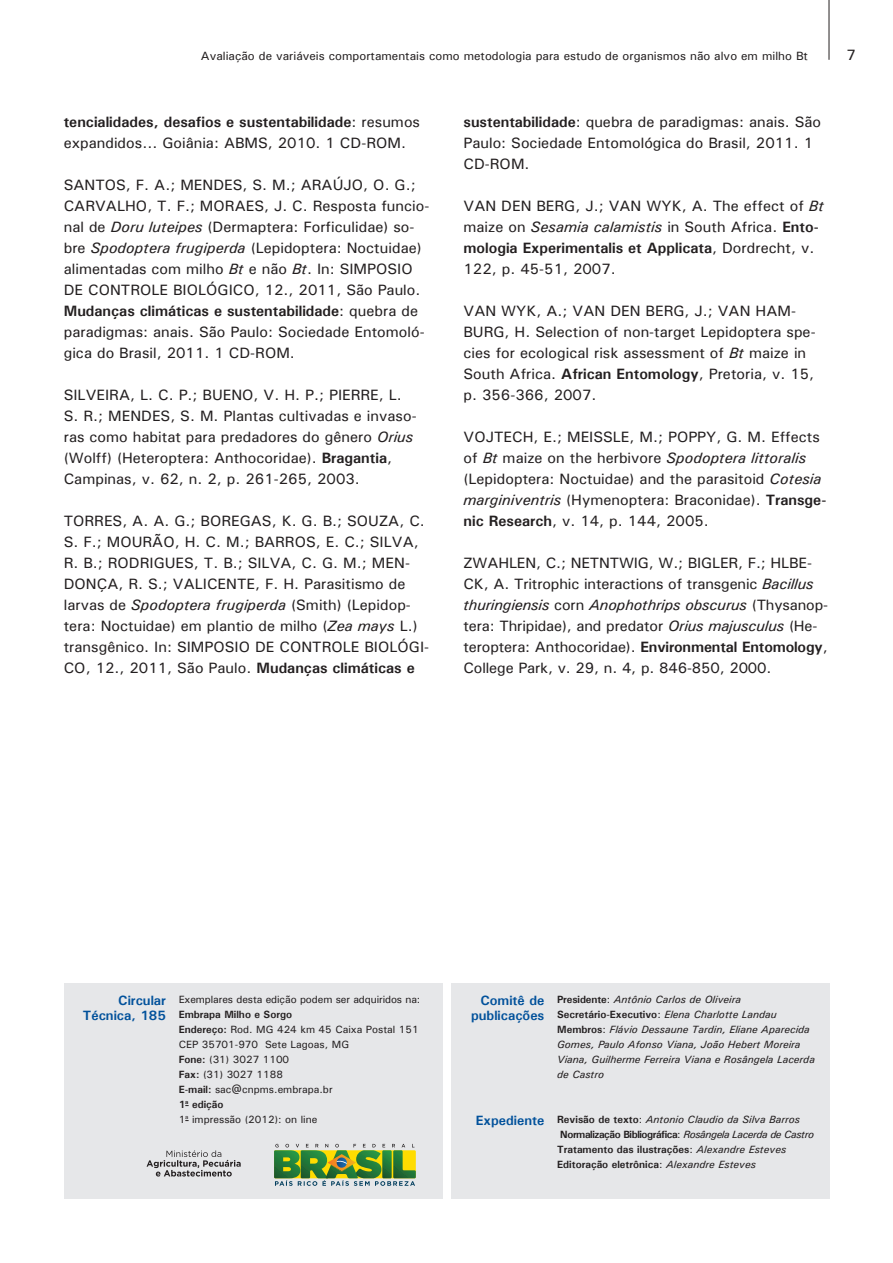
<style>
.page{position:relative;width:893px;height:1263px;background:#fff}
.page>*{position:absolute;margin:0;border:0;box-sizing:border-box;transform-origin:0 0}
.Corpo_de_texto_1{font:15px/21px "Univers";color:#231f20}
.t1{font:700 13.5px/15px "Univers";color:#01519b;text-align:right}
.t2{font:12px "Univers";color:#231f20}
.t3{font:10.5px/15px "Univers";color:#231f20}
.t4{font:italic 10.5px/15px "Univers";color:#231f20}
.t5{font:700 10.5px/15px "Univers";color:#231f20}
.s1{font-weight:700}
.s2{font-style:italic}
.s3{font-weight:700;font-style:normal}
.s4{font-style:normal}
.s5{font-weight:400}
.s6{font-weight:400;font-style:italic}
</style>
<div class="page">
<hr style="left:829px;top:0;width:1px;height:60px;background:#231f20">
<div style="left:451px;top:983px;width:378px;height:215px;background:#e6e7e9"></div>
<div style="left:64px;top:983px;width:378px;height:215px;background:#e6e7e9"></div>
<svg style="left:147px;top:1150px;width:94px;height:26px"></svg>
<svg style="left:274px;top:1144px;width:142px;height:42px"></svg>
<p class="t2" style="left:201px;top:48px;width:609px">Avaliação de variáveis comportamentais como metodologia para estudo de organismos não alvo em milho Bt</p>
<p class="Corpo_de_texto_1" style="left:846px;top:44px;width:11px">7</p>
<p class="Corpo_de_texto_1" style="left:64px;top:111px;width:358px"><span class="s1">tencialidades, desafios e sustentabilidade</span>: resumos expandidos... Goiânia: ABMS, 2010. 1 CD-ROM.</p>
<p class="Corpo_de_texto_1" style="left:64px;top:174px;width:367px">SANTOS, F. A.; MENDES, S. M.; ARAÚJO, O. G.; CARVALHO, T. F.; MORAES, J. C. Resposta funcio&shy;nal de <span class="s2">Doru luteipes</span> (Dermaptera: Forficulidae) so&shy;bre <span class="s2">Spodoptera frugiperda</span> (Lepidoptera: Noctuidae) alimentadas com milho <span class="s2">Bt</span> e não <span class="s2">Bt</span>. In: SIMPOSIO DE CONTROLE BIOLÓGICO, 12., 2011, São Paulo.<br><span class="s1">Mudanças climáticas e sustentabilidade</span>: quebra de paradigmas: anais. São Paulo: Sociedade Entomoló&shy;gica do Brasil, 2011. 1 CD-ROM.</p>
<p class="Corpo_de_texto_1" style="left:64px;top:384px;width:354px">SILVEIRA, L. C. P.; BUENO, V. H. P.; PIERRE, L.<br>S. R.; MENDES, S. M. Plantas cultivadas e invaso&shy;ras como habitat para predadores do gênero <span class="s2">Orius </span>(Wolff) (Heteroptera: Anthocoridae). <span class="s1">Bragantia</span>, Campinas, v. 62, n. 2, p. 261-265, 2003.</p>
<p class="Corpo_de_texto_1" style="left:64px;top:510px;width:367px">TORRES, A. A. G.; BOREGAS, K. G. B.; SOUZA, C.<br>S. F.; MOURÃO, H. C. M.; BARROS, E. C.; SILVA, R. B.; RODRIGUES, T. B.; SILVA, C. G. M.; MEN-DONÇA, R. S.; VALICENTE, F. H. Parasitismo de larvas de <span class="s2">Spodoptera frugiperda</span> (Smith) (Lepidop&shy;tera: Noctuidae) em plantio de milho (<span class="s2">Zea mays</span> L.) transgênico. In: SIMPOSIO DE CONTROLE BIOLÓGI-CO, 12., 2011, São Paulo. <span class="s1">Mudanças climáticas e</span></p>
<p class="Corpo_de_texto_1" style="left:463px;top:111px;width:359px"><span class="s1">sustentabilidade</span>: quebra de paradigmas: anais. São<br>Paulo: Sociedade Entomológica do Brasil, 2011. 1<br>CD-ROM.</p>
<p class="Corpo_de_texto_1" style="left:463px;top:195px;width:362px">VAN DEN BERG, J.; VAN WYK, A. The effect of <span class="s2">Bt </span>maize on <span class="s2">Sesamia calamistis</span> in South Africa. <span class="s1">Ento&shy;mologia Experimentalis et Applicata</span>, Dordrecht, v.<br>122, p. 45-51, 2007.</p>
<p class="Corpo_de_texto_1" style="left:463px;top:300px;width:354px">VAN WYK, A.; VAN DEN BERG, J.; VAN HAM-BURG, H. Selection of non-target Lepidoptera spe&shy;cies for ecological risk assessment of <span class="s2">Bt</span> maize in South Africa. <span class="s1">African Entomology</span>, Pretoria, v. 15, p. 356-366, 2007.</p>
<p class="Corpo_de_texto_1" style="left:463px;top:426px;width:364px">VOJTECH, E.; MEISSLE, M.; POPPY, G. M. Effects of <span class="s2">Bt</span> maize on the herbivore <span class="s2">Spodoptera littoralis </span>(Lepidoptera: Noctuidae) and the parasitoid <span class="s2">Cotesia marginiventris</span> (Hymenoptera: Braconidae). <span class="s1">Transge&shy;nic Research</span>, v. 14, p. 144, 2005.</p>
<p class="Corpo_de_texto_1" style="left:463px;top:552px;width:366px">ZWAHLEN, C.; NETNTWIG, W.; BIGLER, F.; HLBE-CK, A. Tritrophic interactions of transgenic <span class="s2">Bacillus thuringiensis</span> corn <span class="s2">Anophothrips obscurus</span> (Thysanop&shy;tera: Thripidae), and predator <span class="s2">Orius majusculus</span> (He&shy;teroptera: Anthocoridae). <span class="s1">Environmental Entomology</span>, College Park, v. 29, n. 4, p. 846-850, 2000.</p>
<p class="t1" style="left:83px;top:993px;width:84px">Circular<br>Técnica, 185</p>
<p class="t3" style="left:179px;top:991px;width:243px">Exemplares desta edição podem ser adquiridos na:</p>
<p class="t3" style="left:179px;top:1006px;width:242px"><span class="s1">Embrapa Milho e Sorgo<br>Endereço:</span> Rod. MG 424 km 45 Caixa Postal 151<br>CEP 35701-970 Sete Lagoas, MG<br><span class="s1">Fone:</span> (31) 3027 1100<br><span class="s1">Fax:</span> (31) 3027 1188<br><span class="s1">E-mail:</span> sac@cnpms.embrapa.br<br><span class="s1">1</span><sup>a</sup> <span class="s1">edição<br></span>1<sup>a</sup> impressão (2012): on line</p>
<p class="t1" style="left:471px;top:993px;width:75px">Comitê de publicações</p>
<p class="t1" style="left:476px;top:1113px;width:70px">Expediente</p>
<p class="t4" style="left:557px;top:991px;width:259px"><span class="s3">Presidente</span><span class="s4">:</span> Antônio Carlos de Oliveira <span class="s3">Secretário-Executivo</span><span class="s4">:</span> Elena Charlotte Landau <span class="s3">Membros</span><span class="s4">:</span> Flávio Dessaune Tardin, Eliane Aparecida Gomes, Paulo Afonso Viana, João Hebert Moreira Viana, Guilherme Ferreira Viana e Rosângela Lacerda de Castro</p>
<p class="t5" style="left:557px;top:1112px;width:258px">Revisão de texto<span class="s5">:</span> <span class="s6">Antonio Claudio da Silva Barros </span>Normalização Bibliográfica<span class="s5">:</span> <span class="s6">Rosângela Lacerda de Castro </span>Tratamento das ilustrações<span class="s5">:</span> <span class="s6">Alexandre Esteves </span>Editoração eletrônica<span class="s5">:</span> <span class="s6">Alexandre Esteves</span></p>
</div>
